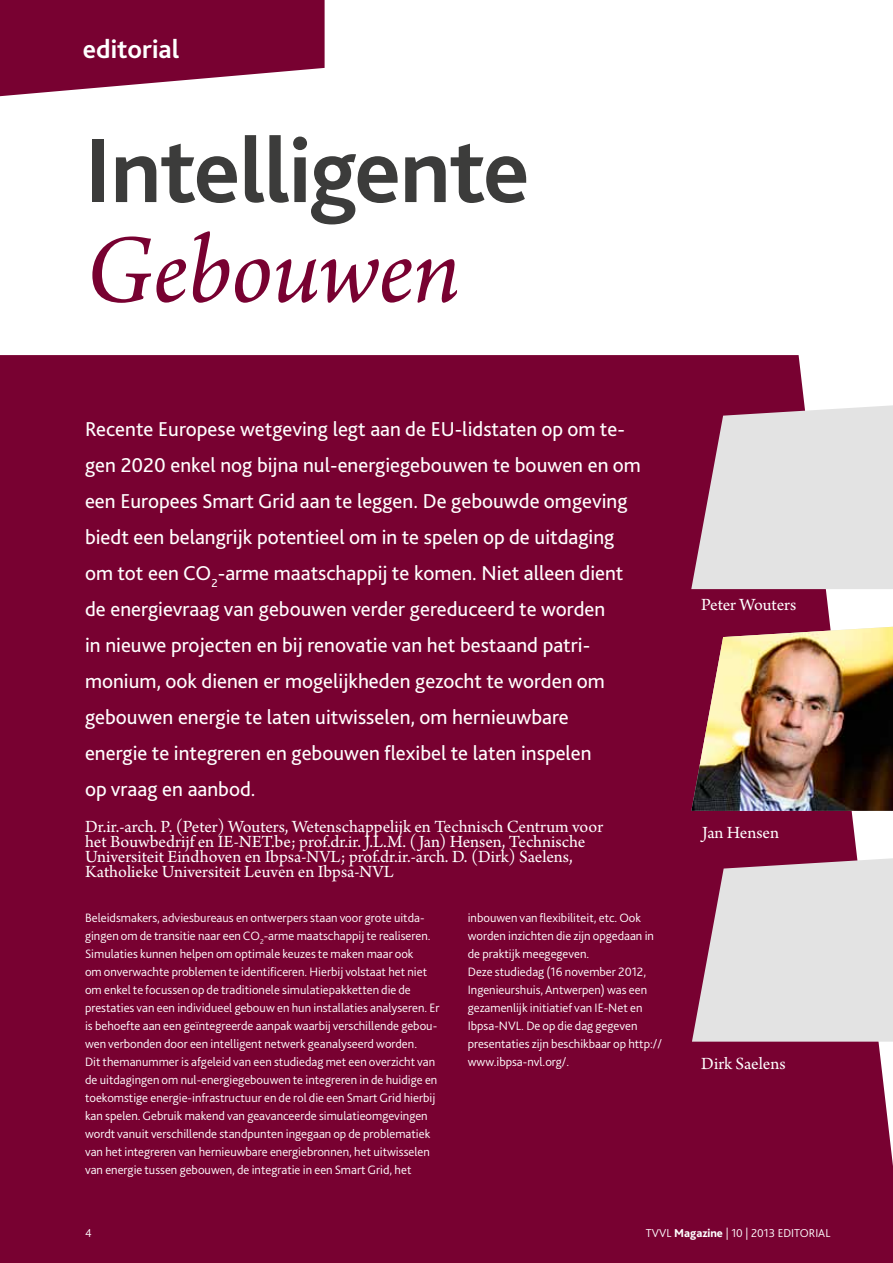
<style>
.page{position:relative;width:893px;height:1263px;background:#fff}
.page>*{position:absolute;margin:0;border:0;box-sizing:border-box;transform-origin:0 0}
.t1{font:italic 102px "Arno Pro";letter-spacing:-.01em;color:#780131}
.t2{font:700 94.5px "Bliss 2";letter-spacing:-.015em;color:#3c3c3b}
.t3{font:700 27px "Bliss 2";color:#fff}
.t4{font:21px/36px "Bliss 2";color:#fff}
.t5{font:18px/15px "Arno Pro";color:#fff}
.t6{font:300 12.75px/18px "Bliss 2";color:#fff}
.t7{font:300 12px "Bliss 2";color:#fff}
.s1{font-weight:800}
</style>
<div class="page">
<svg style="left:0;top:0;width:325px;height:97px;background:#8c2850"></svg>
<div style="left:0;top:355px;width:893px;height:908px;background:#780131"></div>
<svg style="left:691px;top:405px;width:202px;height:184px;background:#d8cbd0"></svg>
<img style="left:691px;top:627px;width:202px;height:184px">
<svg style="left:692px;top:858px;width:201px;height:184px;background:#d6c9ce"></svg>
<h3 class="t3" style="left:83px;top:33px;width:98px">editorial</h3>
<h2 class="t2" style="left:85px;top:112px;width:446px">Intelligente</h2>
<h1 class="t1" style="left:85px;top:212px;width:377px">Gebouwen</h1>
<p class="t4" style="left:85px;top:411px;width:557px">Recente Europese wetgeving legt aan de EU-lidstaten op om te&shy;gen 2020 enkel nog bijna nul-energiegebouwen te bouwen en om een Europees Smart Grid aan te leggen. De gebouwde omgeving biedt een belangrijk potentieel om in te spelen op de uitdaging om tot een CO<sub>2</sub>-arme maatschappij te komen. Niet alleen dient de energievraag van gebouwen verder gereduceerd te worden<br>in nieuwe projecten en bij renovatie van het bestaand patri&shy;monium, ook dienen er mogelijkheden gezocht te worden om gebouwen energie te laten uitwisselen, om hernieuwbare<br>energie te integreren en gebouwen flexibel te laten inspelen<br>op vraag en aanbod.</p>
<p class="t5" style="left:85px;top:820px;width:520px">Dr.ir.-arch. P. (Peter) Wouters, Wetenschappelijk en Technisch Centrum voor het Bouwbedrijf en IE-NET.be; prof.dr.ir. J.L.M. ( Jan) Hensen, Technische Universiteit Eindhoven en Ibpsa-NVL; prof.dr.ir.-arch. D. (Dirk) Saelens, Katholieke Universiteit Leuven en Ibpsa-NVL</p>
<p class="t6" style="left:85px;top:908px;width:356px">Beleidsmakers, adviesbureaus en ontwerpers staan voor grote uitda&shy;gingen om de transitie naar een CO<sub>2</sub>-arme maatschappij te realiseren.<br>Simulaties kunnen helpen om optimale keuzes te maken maar ook<br>om onverwachte problemen te identificeren. Hierbij volstaat het niet om enkel te focussen op de traditionele simulatiepakketten die de prestaties van een individueel gebouw en hun installaties analyseren. Er is behoefte aan een geïntegreerde aanpak waarbij verschillende gebou&shy;wen verbonden door een intelligent netwerk geanalyseerd worden.<br>Dit themanummer is afgeleid van een studiedag met een overzicht van de uitdagingen om nul-energiegebouwen te integreren in de huidige en toekomstige energie-infrastructuur en de rol die een Smart Grid hierbij kan spelen. Gebruik makend van geavanceerde simulatieomgevingen wordt vanuit verschillende standpunten ingegaan op de problematiek van het integreren van hernieuwbare energiebronnen, het uitwisselen van energie tussen gebouwen, de integratie in een Smart Grid, het</p>
<p class="t6" style="left:468px;top:909px;width:196px">inbouwen van flexibiliteit, etc. Ook worden inzichten die zijn opgedaan in de praktijk meegegeven.<br>Deze studiedag (16 november 2012, Ingenieurshuis, Antwerpen) was een gezamenlijk initiatief van IE-Net en Ibpsa-NVL. De op die dag gegeven presentaties zijn beschikbaar op http:// www.ibpsa-nvl.org/.</p>
<h3 class="t5" style="left:701px;top:598px;width:97px">Peter Wouters</h3>
<h3 class="t5" style="left:702px;top:826px;width:78px">Jan Hensen</h3>
<h3 class="t5" style="left:701px;top:1057px;width:86px">Dirk Saelens</h3>
<p class="t7" style="left:85px;top:1226px;width:8px">4</p>
<p class="t7" style="left:646px;top:1226px;width:186px">TVVL <span class="s1">Magazine</span> | 10 | 2013 EDITORIAL</p>
</div>
